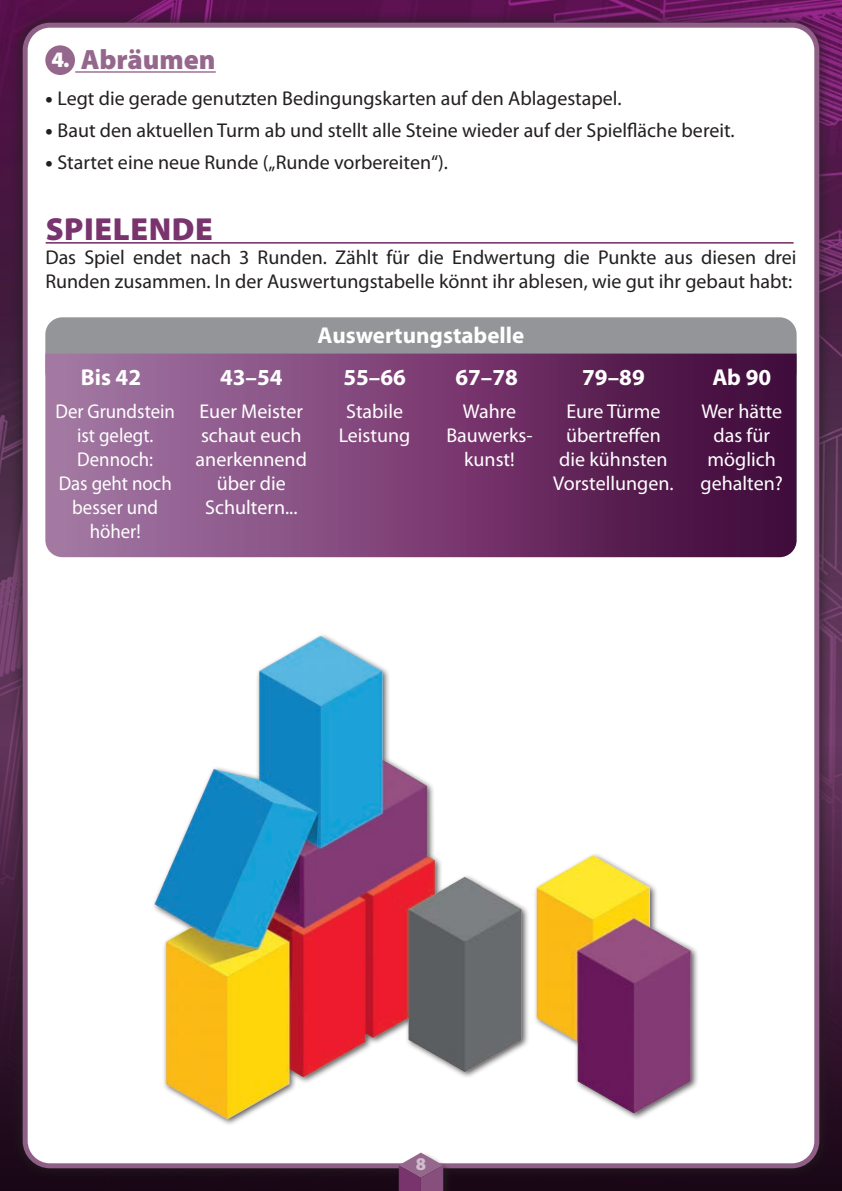
<style>
.page{position:relative;width:842px;height:1191px;background:#fff}
.page>*{position:absolute;margin:0;border:0;box-sizing:border-box;transform-origin:0 0}
.t1{font:900 32px "Myriad Pro";letter-spacing:.02em;color:#79346e}
.t2{font:900 28px "Myriad Pro";color:#96678d}
.t3{font:700 23px "Myriad Pro";color:#fff}
.t4{font:900 22.2px "Myriad Pro";color:#fff}
.t5{font:20px/24px "Myriad Pro";color:#231f20}
.t6{font:20px/24px "Myriad Pro";color:#fff;text-align:center}
.t7{font:20px/24px "Myriad Pro";color:#fff;text-align:center;scale:.94 1}
.t8{font:900 18px "Myriad Pro";color:#d0bece}
.s1{font-weight:900}
</style>
<div class="page">
<div style="left:0;top:746px;width:842px;height:445px;background:linear-gradient(to bottom,#67355f,#150311)"></div>
<svg style="left:0;top:0;width:842px;height:445px;background:#5a1851"></svg>
<div style="left:10px;top:10px;width:821px;height:1170px;background:#231f20;opacity:.75"></div>
<div style="left:25px;top:25px;width:792px;height:1140px;background:#fff;border-radius:25px"></div>
<div style="left:23px;top:23px;width:796px;height:1145px;border:5px solid #905f87;border-radius:25px"></div>
<hr style="left:75px;top:71px;width:141px;height:2px;background:#96678d">
<hr style="left:46px;top:242px;width:748px;height:2px;background:#79346e">
<div style="left:45px;top:45px;width:30px;height:30px;background:#96678d;border-radius:50%"></div>
<div style="left:45px;top:317px;width:752px;height:72px;background:#939598;border-radius:17px"></div>
<svg style="left:45px;top:353px;width:752px;height:204px;background:#763f71"></svg>
<img style="left:154px;top:635px;width:544px;height:490px">
<div style="left:396px;top:1151px;width:56px;height:40px;background:#231f20;opacity:.75"></div>
<svg style="left:399px;top:1152px;width:44px;height:39px"></svg>
<p class="t4" style="left:51px;top:44px;width:19px">4.</p>
<p class="t2" style="left:81px;top:41px;width:136px">Abräumen</p>
<p class="t5" style="left:45px;top:86px;width:578px"><span class="s1">•</span> Legt die gerade genutzten Bedingungskarten auf den Ablagestapel.</p>
<p class="t5" style="left:45px;top:118px;width:691px"><span class="s1">•</span> Baut den aktuellen Turm ab und stellt alle Steine wieder auf der Spielfläche bereit.</p>
<p class="t5" style="left:45px;top:150px;width:404px"><span class="s1">•</span> Startet eine neue Runde („Runde vorbereiten“).</p>
<p class="t1" style="left:46px;top:207px;width:169px">SPIELENDE</p>
<p class="t5" style="left:45px;top:245px;width:753px">Das Spiel endet nach 3 Runden. Zählt für die Endwertung die Punkte aus diesen drei<br>Runden zusammen. In der Auswertungstabelle könnt ihr ablesen, wie gut ihr gebaut habt:</p>
<p class="t3" style="left:318px;top:320px;width:208px">Auswertungstabelle</p>
<p class="t3" style="left:81px;top:362px;width:62px">Bis 42</p>
<p class="t7" style="left:55px;top:399px;width:129px">Der Grundstein ist gelegt.</p>
<p class="t7" style="left:59px;top:447px;width:122px">Dennoch:<br>Das geht noch besser und höher!</p>
<p class="t3" style="left:712px;top:362px;width:60px">Ab 90</p>
<p class="t6" style="left:700px;top:399px;width:84px">Wer hätte das für möglich gehalten?</p>
<p class="t3" style="left:220px;top:362px;width:64px">43–54</p>
<p class="t6" style="left:196px;top:399px;width:113px">Euer Meister schaut euch anerkennend über die<br>Schultern...</p>
<p class="t3" style="left:343px;top:362px;width:64px">55–66</p>
<p class="t6" style="left:339px;top:399px;width:73px">Stabile<br>Leistung</p>
<p class="t3" style="left:455px;top:362px;width:64px">67–78</p>
<p class="t6" style="left:446px;top:399px;width:88px">Wahre<br>Bauwerks&shy;kunst!</p>
<p class="t3" style="left:582px;top:362px;width:64px">79–89</p>
<p class="t6" style="left:553px;top:399px;width:122px">Eure Türme übertreffen die kühnsten<br>Vorstellungen.</p>
<p class="t8" style="left:416px;top:1151px;width:12px">8</p>
</div>
